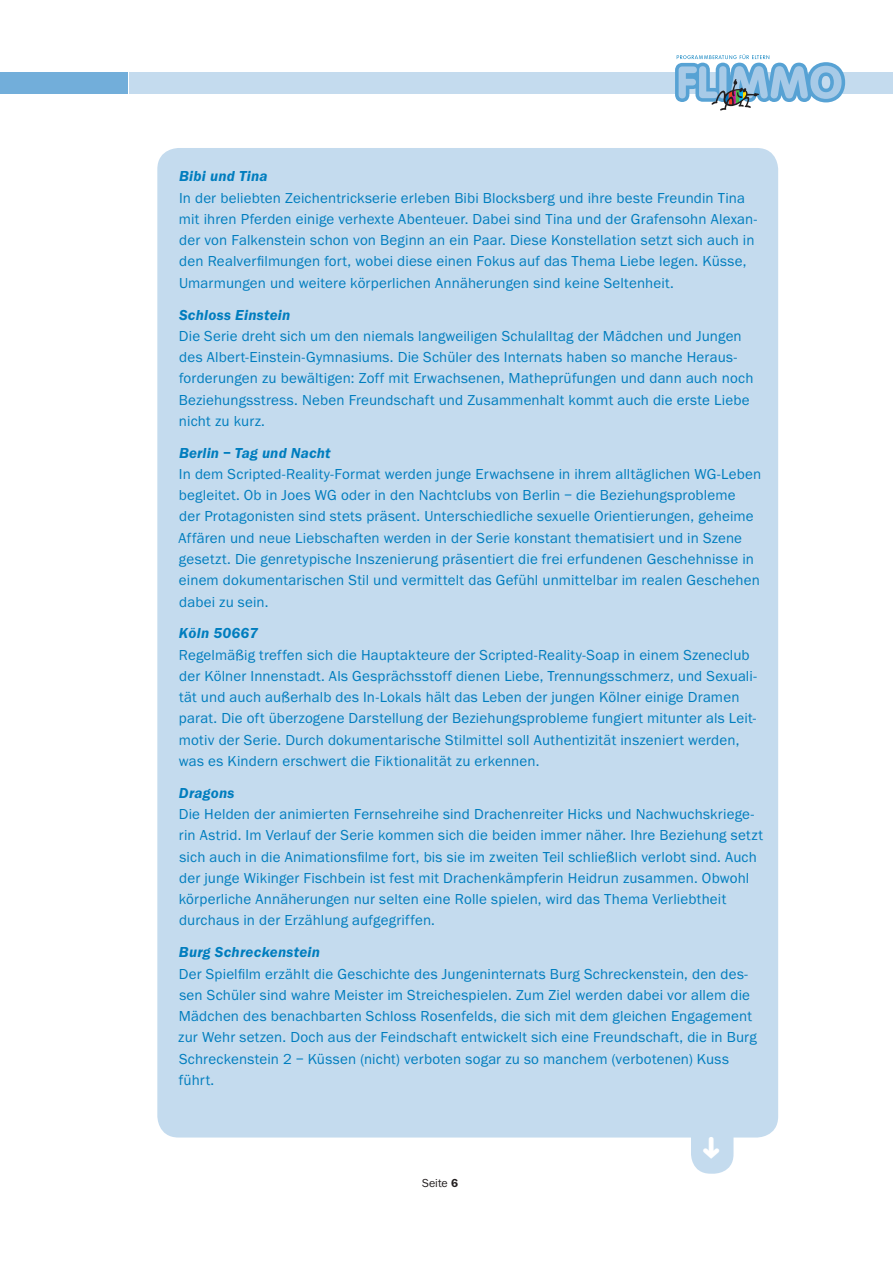
<style>
.page{position:relative;width:893px;height:1263px;background:#fff}
.page>*{position:absolute;margin:0;border:0;box-sizing:border-box;transform-origin:0 0}
.t1{font:15px/21.3px "Franklin Gothic EF";letter-spacing:.01em;color:#007dbe}
.t2{font:italic 600 15px "Franklin Gothic EF";letter-spacing:.015em;color:#007dbe}
.t3{font:12px "Franklin Gothic EF";color:#231f20}
.s1{font-weight:600}
</style>
<div class="page">
<div style="left:130px;top:72px;width:763px;height:22px;background:#c4dbee"></div>
<div style="left:0;top:72px;width:128px;height:22px;background:#72aeda"></div>
<svg style="left:675px;top:54px;width:170px;height:57px"></svg>
<div style="left:157px;top:148px;width:621px;height:989px;background:#c4dbee;border-radius:21px"></div>
<svg style="left:691px;top:1137px;width:42px;height:37px;background:#c9deef"></svg>
<p class="t2" style="left:179px;top:168px;width:90px">Bibi und Tina</p>
<p class="t1" style="left:179px;top:187px;width:580px">In der beliebten Zeichentrickserie erleben Bibi Blocksberg und ihre beste Freundin Tina mit ihren Pferden einige verhexte Abenteuer. Dabei sind Tina und der Grafensohn Alexan&shy;der von Falkenstein schon von Beginn an ein Paar. Diese Konstellation setzt sich auch in den Realverfilmungen fort, wobei diese einen Fokus auf das Thema Liebe legen. Küsse, Umarmungen und weitere körperlichen Annäherungen sind keine Seltenheit.</p>
<p class="t2" style="left:179px;top:306px;width:113px">Schloss Einstein</p>
<p class="t1" style="left:179px;top:325px;width:576px">Die Serie dreht sich um den niemals langweiligen Schulalltag der Mädchen und Jungen des Albert-Einstein-Gymnasiums. Die Schüler des Internats haben so manche Heraus&shy;forderungen zu bewältigen: Zoff mit Erwachsenen, Matheprüfungen und dann auch noch Beziehungsstress. Neben Freundschaft und Zusammenhalt kommt auch die erste Liebe nicht zu kurz.</p>
<p class="t2" style="left:179px;top:445px;width:153px">Berlin – Tag und Nacht</p>
<p class="t1" style="left:179px;top:464px;width:584px">In dem Scripted-Reality-Format werden junge Erwachsene in ihrem alltäglichen WG-Leben begleitet. Ob in Joes WG oder in den Nachtclubs von Berlin – die Beziehungsprobleme<br>der Protagonisten sind stets präsent. Unterschiedliche sexuelle Orientierungen, geheime Affären und neue Liebschaften werden in der Serie konstant thematisiert und in Szene gesetzt. Die genretypische Inszenierung präsentiert die frei erfundenen Geschehnisse in einem dokumentarischen Stil und vermittelt das Gefühl unmittelbar im realen Geschehen dabei zu sein.</p>
<p class="t2" style="left:179px;top:625px;width:81px">Köln 50667</p>
<p class="t1" style="left:179px;top:644px;width:580px">Regelmäßig treffen sich die Hauptakteure der Scripted-Reality-Soap in einem Szeneclub der Kölner Innenstadt. Als Gesprächsstoff dienen Liebe, Trennungsschmerz, und Sexuali&shy;tät und auch außerhalb des In-Lokals hält das Leben der jungen Kölner einige Dramen parat. Die oft überzogene Darstellung der Beziehungsprobleme fungiert mitunter als Leit&shy;motiv der Serie. Durch dokumentarische Stilmittel soll Authentizität inszeniert werden, was es Kindern erschwert die Fiktionalität zu erkennen.</p>
<p class="t2" style="left:179px;top:785px;width:57px">Dragons</p>
<p class="t1" style="left:179px;top:804px;width:586px">Die Helden der animierten Fernsehreihe sind Drachenreiter Hicks und Nachwuchskriege&shy;rin Astrid. Im Verlauf der Serie kommen sich die beiden immer näher. Ihre Beziehung setzt sich auch in die Animationsfilme fort, bis sie im zweiten Teil schließlich verlobt sind. Auch der junge Wikinger Fischbein ist fest mit Drachenkämpferin Heidrun zusammen. Obwohl körperliche Annäherungen nur selten eine Rolle spielen, wird das Thema Verliebtheit durchaus in der Erzählung aufgegriffen.</p>
<p class="t2" style="left:179px;top:944px;width:143px">Burg Schreckenstein</p>
<p class="t1" style="left:178px;top:963px;width:580px">Der Spielfilm erzählt die Geschichte des Jungeninternats Burg Schreckenstein, den des&shy;sen Schüler sind wahre Meister im Streichespielen. Zum Ziel werden dabei vor allem die Mädchen des benachbarten Schloss Rosenfelds, die sich mit dem gleichen Engagement zur Wehr setzen. Doch aus der Feindschaft entwickelt sich eine Freundschaft, die in Burg Schreckenstein 2 – Küssen (nicht) verboten sogar zu so manchem (verbotenen) Kuss führt.</p>
<p class="t3" style="left:422px;top:1176px;width:37px">Seite <span class="s1">6</span></p>
</div>
